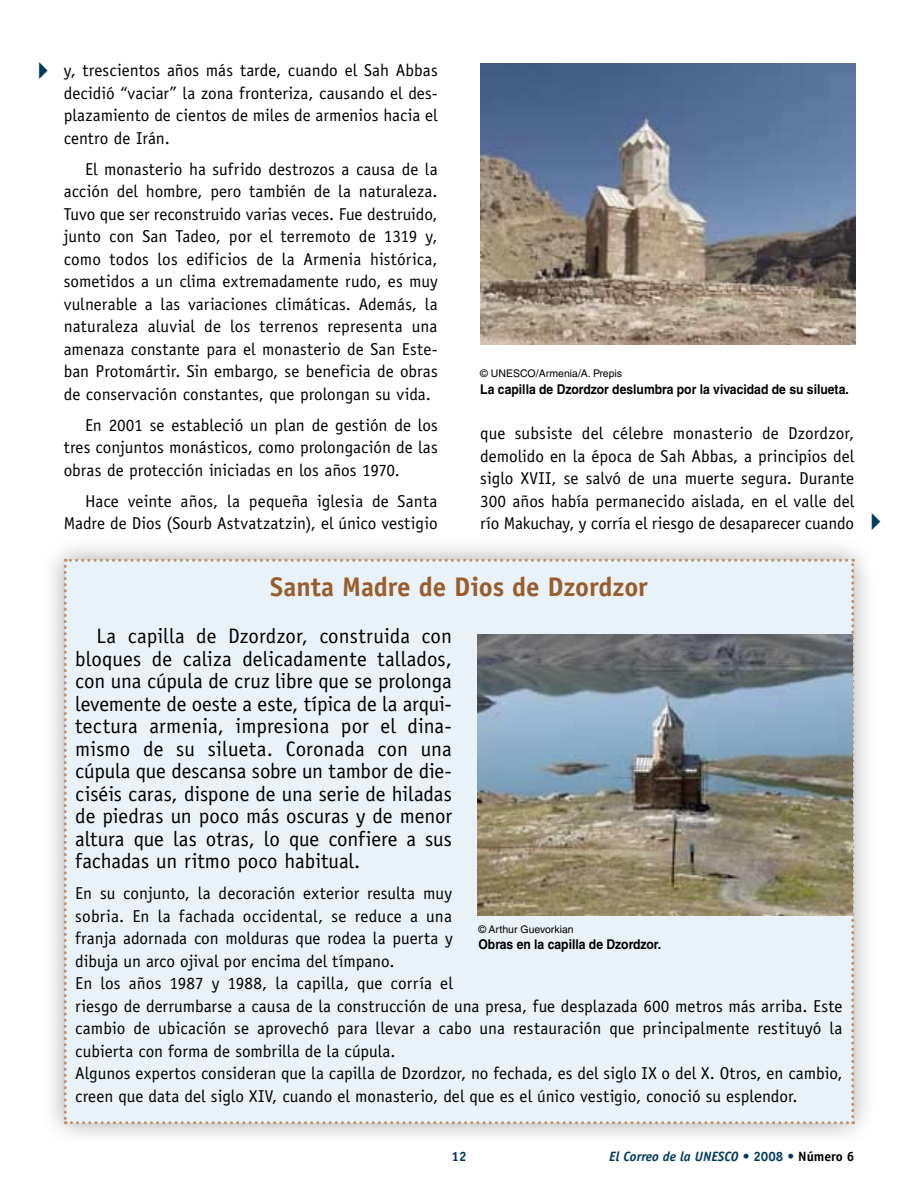
<style>
.page{position:relative;width:918px;height:1188px;background:#fff}
.page>*{position:absolute;margin:0;border:0;box-sizing:border-box;transform-origin:0 0}
.t1{font:700 27px "Officina Sans Std";color:#985d2a}
.t2{font:21px/22.5px "Officina Sans Std";letter-spacing:-.005em;color:#000;text-align:justify}
.t3{font:17.25px/22.5px "Officina Sans Std";color:#000;text-align:justify}
.t4{font:700 13.5px "Helvetica LT Std";color:#000;scale:.9 1}
.t5{font:italic 700 13.5px "Officina Sans";color:#003b5a}
.t6{font:700 13.5px "Officina Sans Std";color:#003b5a}
.t7{font:10.5px "Helvetica LT Std";color:#000}
.s1{color:#003b5a}
.s2{font-family:"Officina Sans Std";font-style:normal}
.s3{font-family:"Officina Sans Std";font-style:normal;color:#000}
</style>
<div class="page">
<img style="left:480px;top:64px;width:375px;height:280px">
<div style="left:39px;top:534px;width:855px;height:622px;background:#000;opacity:.35"></div>
<div style="left:64px;top:559px;width:790px;height:565px;background:#e9f1f9"></div>
<img style="left:477px;top:635px;width:375px;height:280px">
<p class="t3" style="left:64px;top:59px;width:376px;text-indent:-35px"><span class="s1">✔</span> y, trescientos años más tarde, cuando el Sah Abbas decidió “vaciar” la zona fronteriza, causando el des&shy;plazamiento de cientos de miles de armenios hacia el centro de Irán.</p>
<p class="t3" style="left:64px;top:158px;width:376px;text-indent:21px">El monasterio ha sufrido destrozos a causa de la acción del hombre, pero también de la naturaleza.<br>Tuvo que ser reconstruido varias veces. Fue destruido, junto con San Tadeo, por el terremoto de 1319 y, como todos los edificios de la Armenia histórica, sometidos a un clima extremadamente rudo, es muy vulnerable a las variaciones climáticas. Además, la naturaleza aluvial de los terrenos representa una amenaza constante para el monasterio de San Este&shy;ban Protomártir. Sin embargo, se beneficia de obras de conservación constantes, que prolongan su vida.</p>
<p class="t3" style="left:64px;top:414px;width:375px;text-indent:21px">En 2001 se estableció un plan de gestión de los tres conjuntos monásticos, como prolongación de las obras de protección iniciadas en los años 1970.</p>
<p class="t3" style="left:64px;top:490px;width:375px;text-align:right">Hace veinte años, la pequeña iglesia de Santa<br>Madre de Dios (Sourb Astvatzatzin), el único vestigio</p>
<p class="t7" style="left:480px;top:368px;width:143px">© UNESCO/Armenia/A. Prepis</p>
<p class="t4" style="left:480px;top:381px;width:411px">La capilla de Dzordzor deslumbra por la vivacidad de su silueta.</p>
<p class="t3" style="left:480px;top:422px;width:410px;text-align:left">que subsiste del célebre monasterio de Dzordzor, demolido en la época de Sah Abbas, a principios del siglo XVII, se salvó de una muerte segura. Durante<br>300 años había permanecido aislada, en el valle del<br>río Makuchay, y corría el riesgo de desaparecer cuando <span class="s1">✔</span></p>
<h1 class="t1" style="left:270px;top:570px;width:379px">Santa Madre de Dios de Dzordzor</h1>
<p class="t2" style="left:75px;top:625px;width:378px;text-indent:21px">La capilla de Dzordzor, construida con bloques de caliza delicadamente tallados, con una cúpula de cruz libre que se prolonga levemente de oeste a este, típica de la arqui&shy;tectura armenia, impresiona por el dina&shy;mismo de su silueta. Coronada con una cúpula que descansa sobre un tambor de die&shy;ciséis caras, dispone de una serie de hiladas de piedras un poco más oscuras y de menor altura que las otras, lo que confiere a sus fachadas un ritmo poco habitual.</p>
<p class="t3" style="left:75px;top:882px;width:769px;text-align:left">En su conjunto, la decoración exterior resulta muy<br>sobria. En la fachada occidental, se reduce a una<br>franja adornada con molduras que rodea la puerta y<br>dibuja un arco ojival por encima del tímpano.<br>En los años 1987 y 1988, la capilla, que corría el<br>riesgo de derrumbarse a causa de la construcción de una presa, fue desplazada 600 metros más arriba. Este cambio de ubicación se aprovechó para llevar a cabo una restauración que principalmente restituyó la cubierta con forma de sombrilla de la cúpula.<br>Algunos expertos consideran que la capilla de Dzordzor, no fechada, es del siglo IX o del X. Otros, en cambio, creen que data del siglo XIV, cuando el monasterio, del que es el único vestigio, conoció su esplendor.</p>
<p class="t7" style="left:478px;top:923px;width:97px">© Arthur Guevorkian</p>
<p class="t4" style="left:478px;top:936px;width:205px">Obras en la capilla de Dzordzor.</p>
<p class="t6" style="left:451px;top:1148px;width:17px">12</p>
<p class="t5" style="left:609px;top:1149px;width:247px">El Correo de la UNESCO <span class="s2">• 2008 •</span> <span class="s3">Número 6</span></p>
</div>
